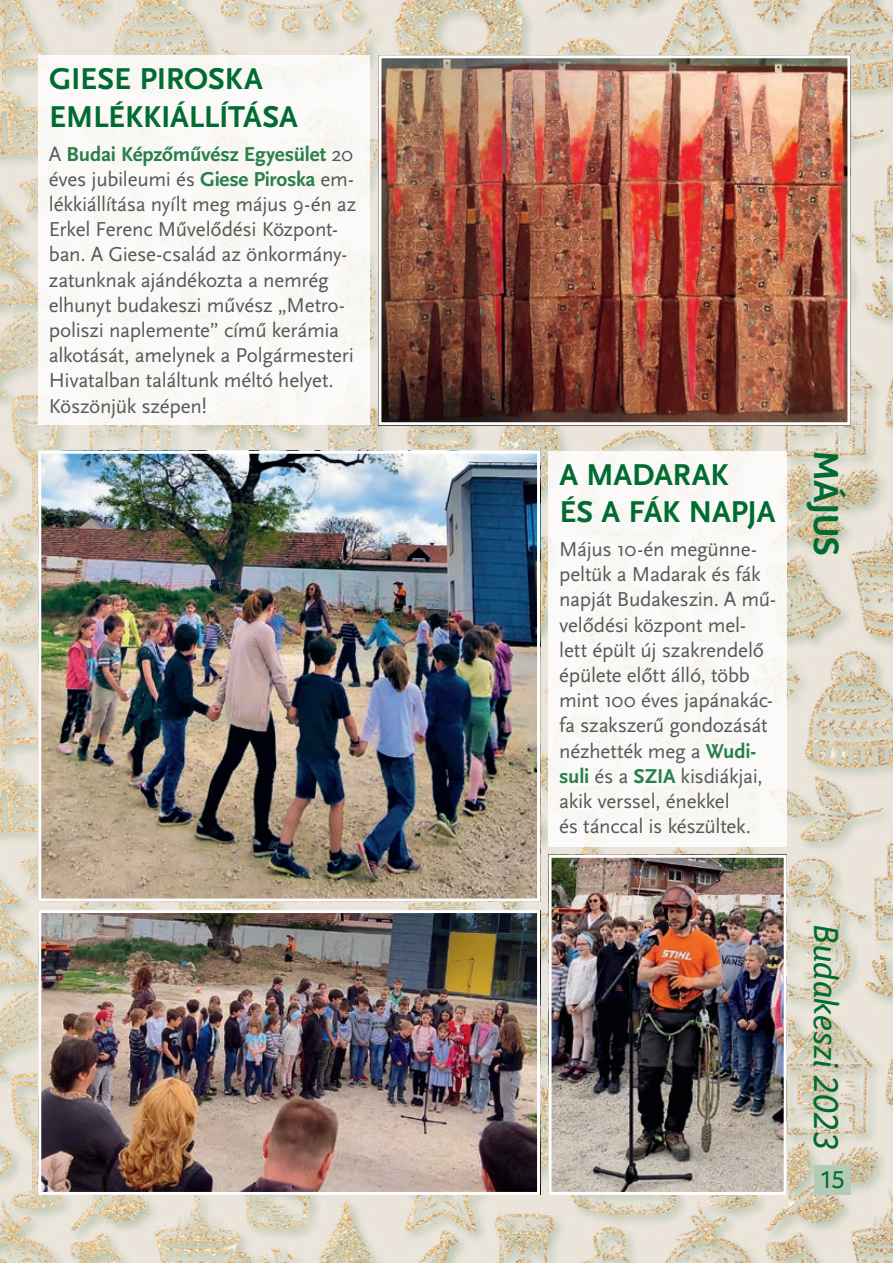
<style>
.page{position:relative;width:893px;height:1263px;background:#fff}
.page>*{position:absolute;margin:0;border:0;box-sizing:border-box;transform-origin:0 0}
.t1{font:italic 36px "Foco";letter-spacing:-.005em;color:#006c31}
.t2{font:700 36px "Foco";color:#006c31}
.naptárcím{font:700 31.5px/37.8px "Scala Sans Pro";letter-spacing:-.005em;color:#006c31}
.t3{font:25.5px "Foco";color:#006c31}
.szürke_kisebb_szöveg{font:21px/25.2px "Scala Sans Pro";letter-spacing:-.01em;color:#57585a}
.s1{font-weight:700;color:#297f4b}
</style>
<div class="page">
<img style="left:0;top:0;width:893px;height:1263px">
<div style="left:814px;top:1165px;width:36px;height:30px;background:#b4ccb7"></div>
<div style="left:38px;top:55px;width:332px;height:370px;background:#fbfaf8"></div>
<img style="left:42px;top:914px;width:494px;height:277px">
<div style="left:38px;top:910px;width:502px;height:285px;border:3px solid #fff"></div>
<div style="left:549px;top:451px;width:238px;height:395px;background:#faf9f8"></div>
<img style="left:553px;top:859px;width:230px;height:332px">
<div style="left:549px;top:855px;width:238px;height:340px;border:3px solid #fff"></div>
<img style="left:42px;top:455px;width:494px;height:442px">
<div style="left:38px;top:451px;width:502px;height:450px;border:3px solid #fff"></div>
<img style="left:382px;top:59px;width:464px;height:362px">
<div style="left:378px;top:55px;width:472px;height:370px;border:3px solid #fff"></div>
<p class="naptárcím" style="left:49px;top:60px;width:250px">GIESE PIROSKA<br>EMLÉKKIÁLLÍTÁSA</p>
<p class="szürke_kisebb_szöveg" style="left:49px;top:141px;width:309px">A <span class="s1">Budai Képzőművész Egyesület</span> 20 éves jubileumi és <span class="s1">Giese Piroska</span> em&shy;lékkiállítása nyílt meg május 9-én az Erkel Ferenc Művelődési Központ&shy;ban. A Giese-család az önkormány&shy;zatunknak ajándékozta a nemrég elhunyt budakeszi művész „Metro&shy;poliszi naplemente” című kerámia alkotását, amelynek a Polgármesteri Hivatalban találtunk méltó helyet.<br>Köszönjük szépen!</p>
<p class="naptárcím" style="left:559px;top:456px;width:218px">A MADARAK<br>ÉS A FÁK NAPJA</p>
<p class="szürke_kisebb_szöveg" style="left:559px;top:537px;width:218px">Május 10-én megünne&shy;peltük a Madarak és fák napját Budakeszin. A mű&shy;velődési központ mel&shy;lett épült új szakrendelő épülete előtt álló, több mint 100 éves japánakác&shy;fa szakszerű gondozását nézhették meg a <span class="s1">Wudi&shy;suli</span> és a <span class="s1">SZIA</span> kisdiákjai, akik verssel, énekkel<br>és tánccal is készültek.</p>
<p class="t2" style="left:850px;top:451px;width:106px;rotate:90deg">MÁJUS</p>
<p class="t1" style="left:850px;top:924px;width:228px;rotate:90deg">Budakeszi 2023</p>
<p class="t3" style="left:819px;top:1163px;width:28px">15</p>
</div>
